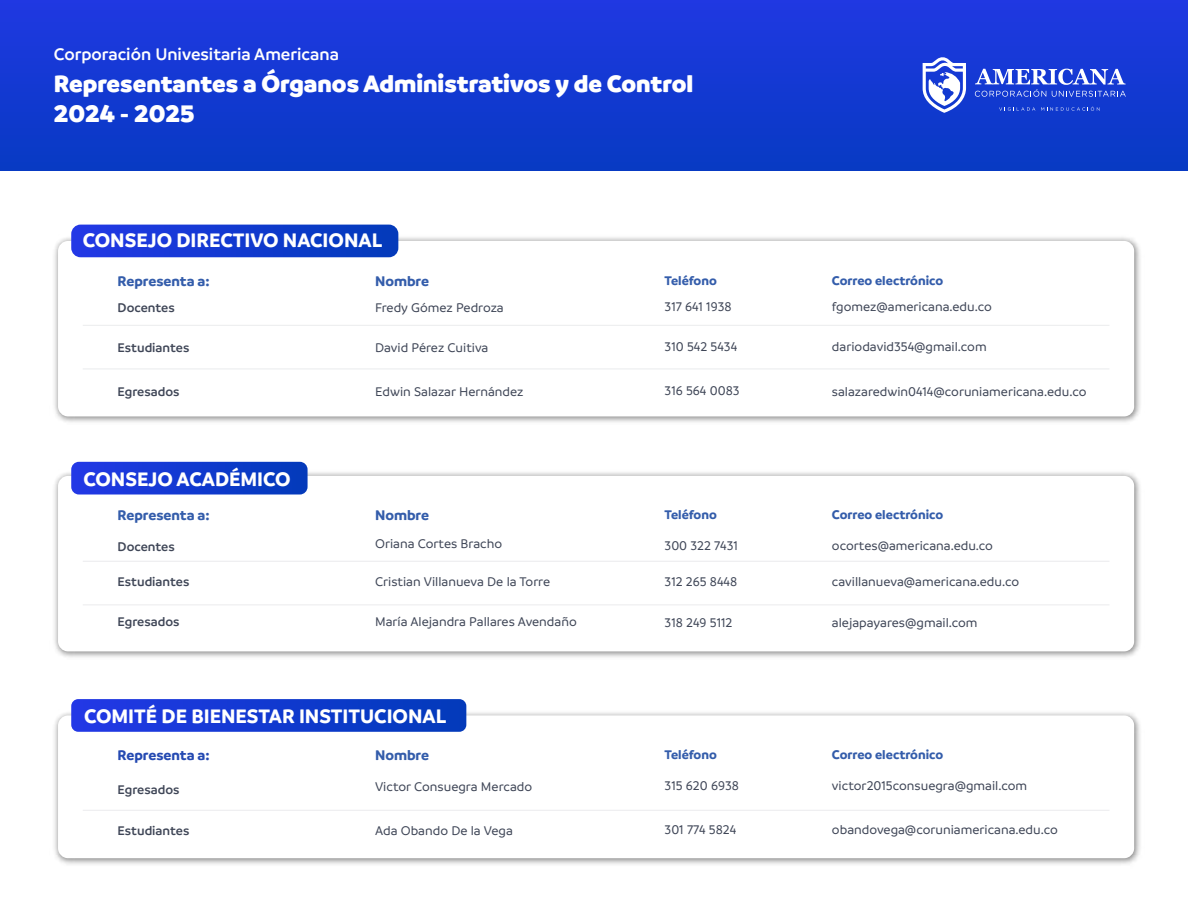
<style>
.page{position:relative;width:1188px;height:918px;background:#fff}
.page>*{position:absolute;margin:0;border:0;box-sizing:border-box;transform-origin:0 0}
.t1{font:900 25.5px/30.6px "Branding";color:#fff}
.t2{font:700 21px "Branding";color:#fff}
.t3{font:600 18px "Branding";color:#fff}
.t4{font:700 15px "Branding";color:#345dab}
.t5{font:700 15px "Branding";color:#254ab2}
.t6{font:500 13.5px "Branding";color:#3f4657}
.t7{font:600 13.5px "Branding";color:#3f4657}
.t8{font:700 13.5px "Branding";color:#345dab}
</style>
<div class="page">
<img style="left:54px;top:472px;width:1086px;height:185px">
<div style="left:58px;top:476px;width:1076px;height:175px;background:#fff;border-radius:10px"></div>
<img style="left:54px;top:707px;width:1086px;height:158px">
<div style="left:58px;top:715px;width:1076px;height:143px;background:#fff;border-radius:10px"></div>
<svg style="left:71px;top:699px;width:395px;height:33px;background:#143bd0"></svg>
<svg style="left:71px;top:462px;width:237px;height:33px;background:#173dd0"></svg>
<img style="left:54px;top:233px;width:1086px;height:189px">
<div style="left:58px;top:241px;width:1076px;height:175px;background:#fff;border-radius:10px"></div>
<svg style="left:71px;top:225px;width:327px;height:32px;background:#133ad0"></svg>
<hr style="left:83px;top:810px;width:1026px;height:1px;background:#3f4657">
<hr style="left:83px;top:368px;width:1026px;height:1px;background:#3f4657">
<hr style="left:83px;top:325px;width:1026px;height:1px;background:#3f4657">
<hr style="left:83px;top:604px;width:1026px;height:1px;background:#3f4657">
<hr style="left:83px;top:561px;width:1026px;height:1px;background:#3f4657">
<div style="left:0;top:0;width:1188px;height:170px;background:linear-gradient(to bottom,#2038e2,#073ac3)"></div>
<svg style="left:999px;top:107px;width:36px;height:4px"></svg>
<svg style="left:1041px;top:106px;width:59px;height:5px"></svg>
<svg style="left:923px;top:56px;width:43px;height:57px"></svg>
<svg style="left:975px;top:69px;width:151px;height:28px"></svg>
<h3 class="t3" style="left:54px;top:45px;width:287px">Corporación Univesitaria Americana</h3>
<h1 class="t1" style="left:54px;top:68px;width:641px">Representantes a Órganos Administrativos y de Control<br>2024 - 2025</h1>
<h2 class="t2" style="left:83px;top:228px;width:301px">CONSEJO DIRECTIVO NACIONAL</h2>
<p class="t4" style="left:375px;top:273px;width:55px">Nombre</p>
<p class="t6" style="left:375px;top:300px;width:130px">Fredy Gómez Pedroza</p>
<p class="t6" style="left:375px;top:341px;width:115px">David Pérez Cuitiva</p>
<p class="t6" style="left:375px;top:384px;width:150px">Edwin Salazar Hernández</p>
<p class="t4" style="left:118px;top:273px;width:93px">Representa a:</p>
<p class="t7" style="left:118px;top:300px;width:59px">Docentes</p>
<p class="t7" style="left:118px;top:340px;width:73px">Estudiantes</p>
<p class="t7" style="left:118px;top:384px;width:63px">Egresados</p>
<h2 class="t2" style="left:83px;top:467px;width:209px">CONSEJO ACADÉMICO</h2>
<p class="t4" style="left:118px;top:506px;width:93px">Representa a:</p>
<p class="t7" style="left:118px;top:539px;width:59px">Docentes</p>
<p class="t7" style="left:118px;top:574px;width:73px">Estudiantes</p>
<p class="t7" style="left:118px;top:614px;width:63px">Egresados</p>
<p class="t4" style="left:375px;top:506px;width:55px">Nombre</p>
<p class="t6" style="left:375px;top:537px;width:129px">Oriana Cortes Bracho</p>
<p class="t6" style="left:375px;top:574px;width:177px">Cristian Villanueva De la Torre</p>
<p class="t6" style="left:375px;top:615px;width:203px">María Alejandra Pallares Avendaño</p>
<h2 class="t2" style="left:84px;top:704px;width:364px">COMITÉ DE BIENESTAR INSTITUCIONAL</h2>
<p class="t4" style="left:375px;top:746px;width:55px">Nombre</p>
<p class="t6" style="left:375px;top:780px;width:159px">Victor Consuegra Mercado</p>
<p class="t6" style="left:375px;top:823px;width:139px">Ada Obando De la Vega</p>
<p class="t5" style="left:118px;top:746px;width:93px">Representa a:</p>
<p class="t7" style="left:118px;top:782px;width:63px">Egresados</p>
<p class="t7" style="left:118px;top:823px;width:73px">Estudiantes</p>
<p class="t8" style="left:665px;top:273px;width:54px">Teléfono</p>
<p class="t6" style="left:665px;top:299px;width:69px">317 641 1938</p>
<p class="t6" style="left:665px;top:340px;width:74px">310 542 5434</p>
<p class="t6" style="left:665px;top:383px;width:76px">316 564 0083</p>
<p class="t8" style="left:665px;top:507px;width:54px">Teléfono</p>
<p class="t6" style="left:665px;top:539px;width:75px">300 322 7431</p>
<p class="t6" style="left:665px;top:575px;width:74px">312 265 8448</p>
<p class="t6" style="left:665px;top:615px;width:69px">318 249 5112</p>
<p class="t8" style="left:665px;top:746px;width:54px">Teléfono</p>
<p class="t6" style="left:665px;top:779px;width:76px">315 620 6938</p>
<p class="t6" style="left:665px;top:822px;width:73px">301 774 5824</p>
<p class="t8" style="left:832px;top:273px;width:113px">Correo electrónico</p>
<p class="t6" style="left:832px;top:299px;width:161px">fgomez@americana.edu.co</p>
<p class="t6" style="left:832px;top:340px;width:156px">dariodavid354@gmail.com</p>
<p class="t6" style="left:832px;top:385px;width:256px">salazaredwin0414@coruniamericana.edu.co</p>
<p class="t8" style="left:832px;top:507px;width:113px">Correo electrónico</p>
<p class="t6" style="left:832px;top:539px;width:163px">ocortes@americana.edu.co</p>
<p class="t6" style="left:832px;top:575px;width:189px">cavillanueva@americana.edu.co</p>
<p class="t6" style="left:832px;top:615px;width:147px">alejapayares@gmail.com</p>
<p class="t8" style="left:832px;top:746px;width:113px">Correo electrónico</p>
<p class="t6" style="left:832px;top:779px;width:197px">victor2015consuegra@gmail.com</p>
<p class="t6" style="left:832px;top:822px;width:227px">obandovega@coruniamericana.edu.co</p>
</div>
